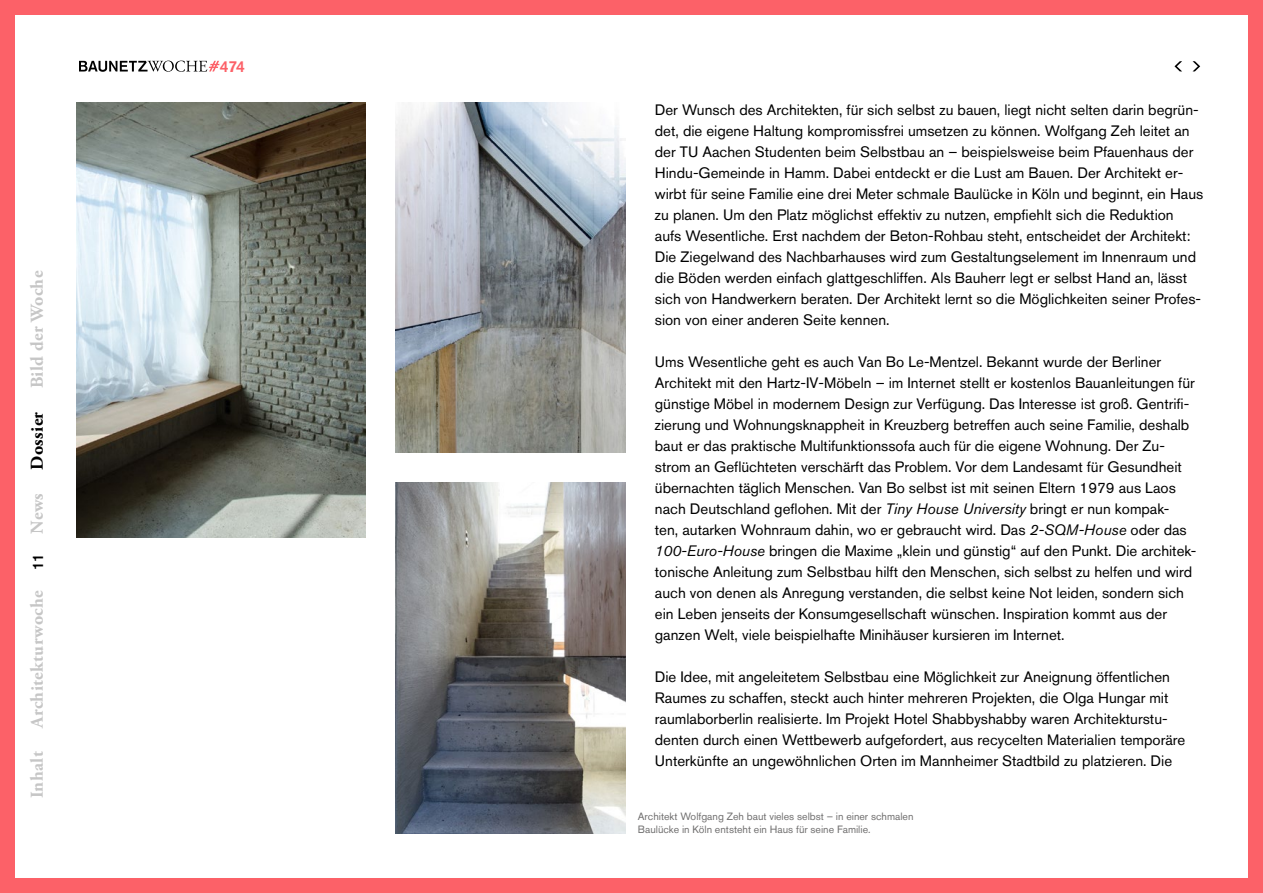
<style>
.page{position:relative;width:1263px;height:893px;background:#fff}
.page>*{position:absolute;margin:0;border:0;box-sizing:border-box;transform-origin:0 0}
.t1{font:700 18px "Adobe Garamond Pro";letter-spacing:.02em;color:#c6c6c6}
.t2{font:700 18px "Adobe Garamond Pro";letter-spacing:.02em;color:#000}
.t3{font:500 15.75px "Akzidenz Grotesk BQ";color:#fc6168}
.t4{font:15px/21px "Akzidenz Grotesk BQ";color:#000}
.t5{font:500 15px "Akzidenz Grotesk BQ";color:#000}
.t6{font:10.5px/13.5px "Akzidenz Grotesk BQ";color:#706f6f}
.s1{font-style:italic}
</style>
<div class="page">
<div style="left:0;top:0;width:1263px;height:893px;border:15px solid #fc6168"></div>
<svg style="left:1192px;top:61px;width:8px;height:10px"></svg>
<svg style="left:1174px;top:61px;width:8px;height:10px"></svg>
<img style="left:77px;top:102px;width:289px;height:436px">
<img style="left:395px;top:102px;width:230px;height:351px">
<img style="left:395px;top:483px;width:230px;height:350px">
<svg style="left:79px;top:61px;width:140px;height:11px"></svg>
<p class="t1" style="left:27px;top:388px;width:119px;rotate:-90deg">Bild der Woche</p>
<p class="t2" style="left:27px;top:470px;width:59px;rotate:-90deg">Dossier</p>
<p class="t1" style="left:27px;top:534px;width:42px;rotate:-90deg">News</p>
<p class="t5" style="left:29px;top:570px;width:18px;rotate:-90deg">11</p>
<p class="t1" style="left:27px;top:728px;width:139px;rotate:-90deg">Architekturwoche</p>
<p class="t1" style="left:27px;top:798px;width:49px;rotate:-90deg">Inhalt</p>
<p class="t3" style="left:220px;top:56px;width:27px">474</p>
<p class="t4" style="left:655px;top:99px;width:550px">Der Wunsch des Architekten, für sich selbst zu bauen, liegt nicht selten darin begrün&shy;det, die eigene Haltung kompromissfrei umsetzen zu können. Wolfgang Zeh leitet an der TU Aachen Studenten beim Selbstbau an – beispielsweise beim Pfauenhaus der Hindu-Gemeinde in Hamm. Dabei entdeckt er die Lust am Bauen. Der Architekt er&shy;wirbt für seine Familie eine drei Meter schmale Baulücke in Köln und beginnt, ein Haus zu planen. Um den Platz möglichst effektiv zu nutzen, empfiehlt sich die Reduktion aufs Wesentliche. Erst nachdem der Beton-Rohbau steht, entscheidet der Architekt:<br>Die Ziegelwand des Nachbarhauses wird zum Gestaltungselement im Innenraum und die Böden werden einfach glattgeschliffen. Als Bauherr legt er selbst Hand an, lässt sich von Handwerkern beraten. Der Architekt lernt so die Möglichkeiten seiner Profes&shy;sion von einer anderen Seite kennen.</p>
<p class="t4" style="left:655px;top:351px;width:543px">Ums Wesentliche geht es auch Van Bo Le-Mentzel. Bekannt wurde der Berliner Architekt mit den Hartz-IV-Möbeln – im Internet stellt er kostenlos Bauanleitungen für günstige Möbel in modernem Design zur Verfügung. Das Interesse ist groß. Gentrifi&shy;zierung und Wohnungsknappheit in Kreuzberg betreffen auch seine Familie, deshalb baut er das praktische Multifunktionssofa auch für die eigene Wohnung. Der Zu&shy;strom an Geflüchteten verschärft das Problem. Vor dem Landesamt für Gesundheit übernachten täglich Menschen. Van Bo selbst ist mit seinen Eltern 1979 aus Laos nach Deutschland geflohen. Mit der <span class="s1">Tiny House University</span> bringt er nun kompak&shy;ten, autarken Wohnraum dahin, wo er gebraucht wird. Das <span class="s1">2-SQM-House</span> oder das <span class="s1">100-Euro-House</span> bringen die Maxime „klein und günstig“ auf den Punkt. Die architek&shy;tonische Anleitung zum Selbstbau hilft den Menschen, sich selbst zu helfen und wird auch von denen als Anregung verstanden, die selbst keine Not leiden, sondern sich ein Leben jenseits der Konsumgesellschaft wünschen. Inspiration kommt aus der ganzen Welt, viele beispielhafte Minihäuser kursieren im Internet.</p>
<p class="t4" style="left:655px;top:666px;width:532px">Die Idee, mit angeleitetem Selbstbau eine Möglichkeit zur Aneignung öffentlichen Raumes zu schaffen, steckt auch hinter mehreren Projekten, die Olga Hungar mit raumlaborberlin realisierte. Im Projekt Hotel Shabbyshabby waren Architekturstu&shy;denten durch einen Wettbewerb aufgefordert, aus recycelten Materialien temporäre Unterkünfte an ungewöhnlichen Orten im Mannheimer Stadtbild zu platzieren. Die</p>
<p class="t6" style="left:638px;top:809px;width:277px">Architekt Wolfgang Zeh baut vieles selbst – in einer schmalen<br>Baulücke in Köln entsteht ein Haus für seine Familie.</p>
</div>
